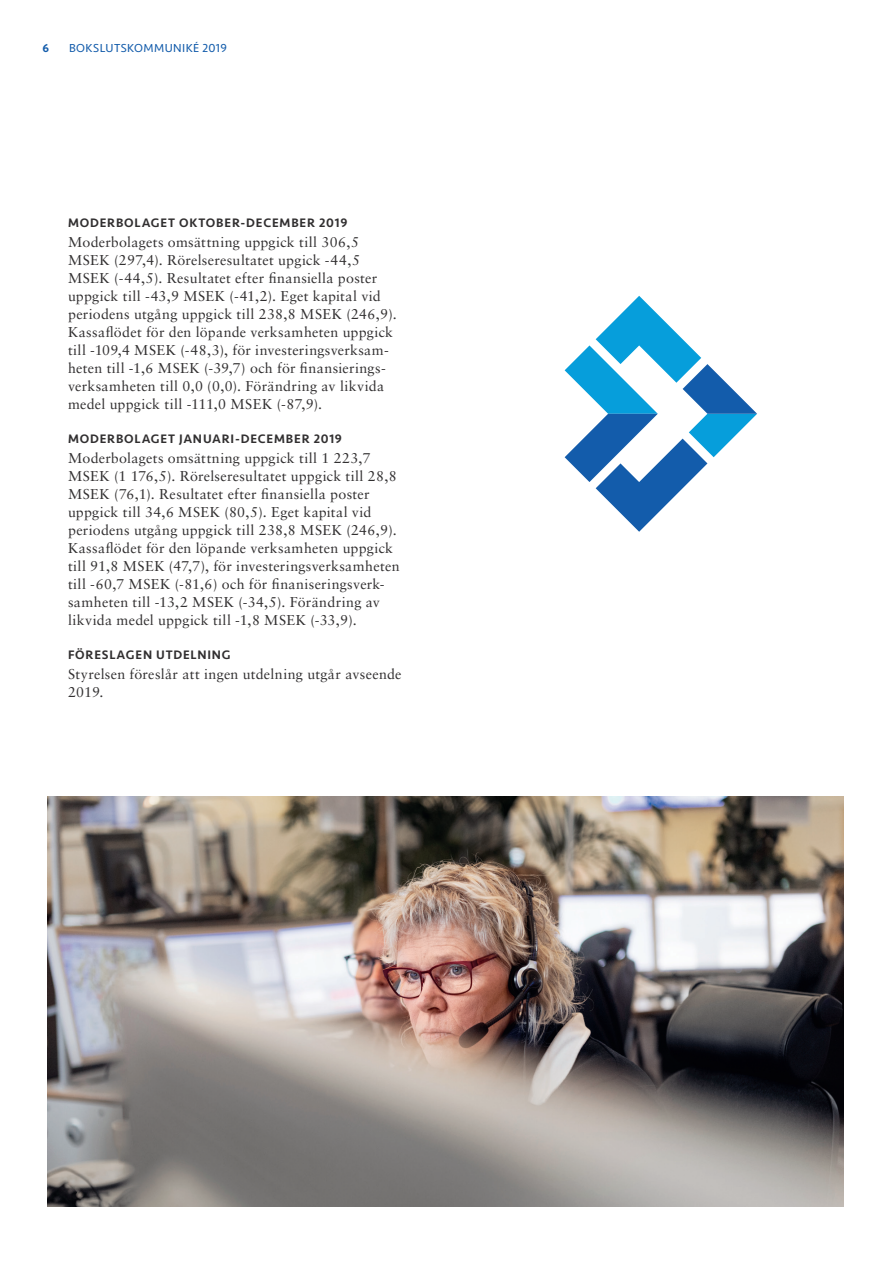
<style>
.page{position:relative;width:893px;height:1263px;background:#fff}
.page>*{position:absolute;margin:0;border:0;box-sizing:border-box;transform-origin:0 0}
.Bodycopy{font:14.25px/18px "Sabon LT Std";letter-spacing:.02em;color:#312f30}
.Mellanrubrik{font:500 12.75px "Seravek";letter-spacing:.065em;color:#312f30}
.t1{font:12px "Seravek";letter-spacing:.035em;color:#135cab}
.t2{font:500 12px "Seravek";color:#135cab}
</style>
<div class="page">
<img style="left:48px;top:796px;width:795px;height:410px">
<svg style="left:565px;top:296px;width:192px;height:236px"></svg>
<p class="t2" style="left:43px;top:40px;width:8px">6</p>
<p class="t1" style="left:69px;top:40px;width:159px">BOKSLUTSKOMMUNIKÉ 2019</p>
<p class="Mellanrubrik" style="left:68px;top:215px;width:281px">MODERBOLAGET OKTOBER-DECEMBER 2019</p>
<p class="Bodycopy" style="left:68px;top:233px;width:330px">Moderbolagets omsättning uppgick till 306,5<br>MSEK (297,4). Rörelseresultatet upgick -44,5<br>MSEK (-44,5). Resultatet efter finansiella poster uppgick till -43,9 MSEK (-41,2). Eget kapital vid periodens utgång uppgick till 238,8 MSEK (246,9).<br>Kassaflödet för den löpande verksamheten uppgick till -109,4 MSEK (-48,3), för investeringsverksam&shy;heten till -1,6 MSEK (-39,7) och för finansierings&shy;verksamheten till 0,0 (0,0). Förändring av likvida medel uppgick till -111,0 MSEK (-87,9).</p>
<p class="Mellanrubrik" style="left:68px;top:431px;width:275px">MODERBOLAGET JANUARI-DECEMBER 2019</p>
<p class="Bodycopy" style="left:68px;top:449px;width:333px">Moderbolagets omsättning uppgick till 1 223,7<br>MSEK (1 176,5). Rörelseresultatet uppgick till 28,8<br>MSEK (76,1). Resultatet efter finansiella poster uppgick till 34,6 MSEK (80,5). Eget kapital vid periodens utgång uppgick till 238,8 MSEK (246,9).<br>Kassaflödet för den löpande verksamheten uppgick till 91,8 MSEK (47,7), för investeringsverksamheten till -60,7 MSEK (-81,6) och för finaniseringsverk&shy;samheten till -13,2 MSEK (-34,5). Förändring av likvida medel uppgick till -1,8 MSEK (-33,9).</p>
<p class="Mellanrubrik" style="left:68px;top:647px;width:164px">FÖRESLAGEN UTDELNING</p>
<p class="Bodycopy" style="left:68px;top:665px;width:335px">Styrelsen föreslår att ingen utdelning utgår avseende<br>2019.</p>
</div>
